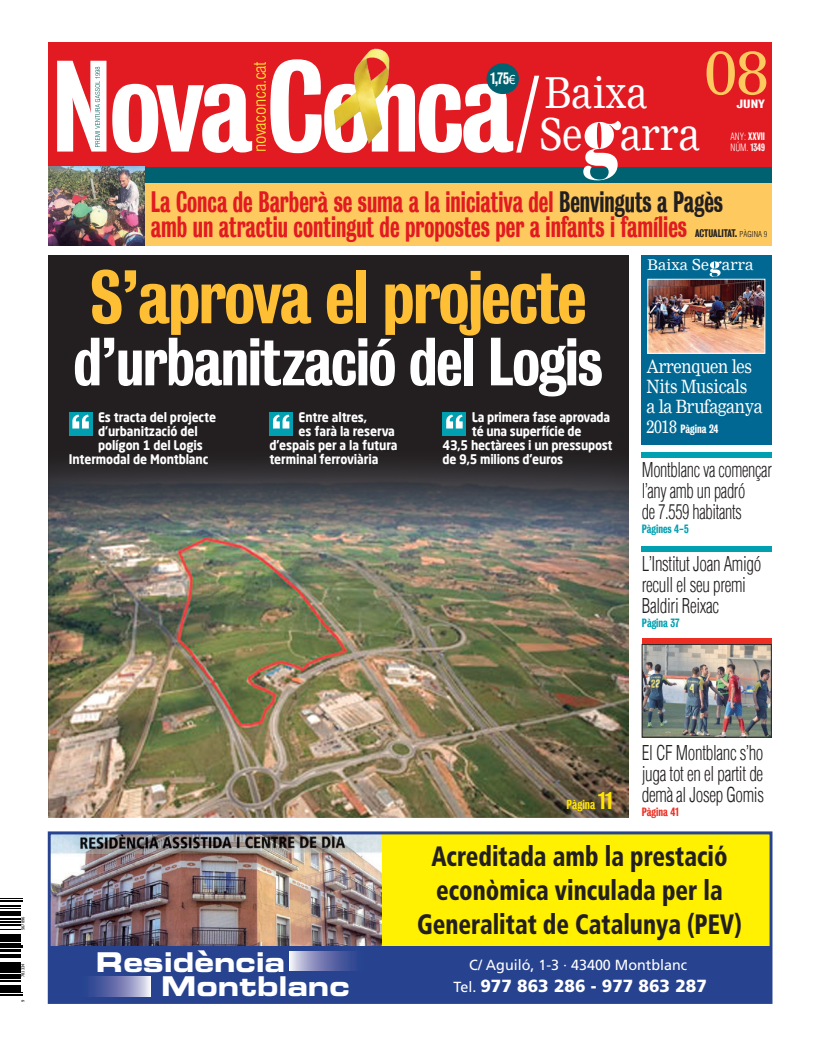
<style>
.page{position:relative;width:823px;height:1049px;background:#fff}
.page>*{position:absolute;margin:0;border:0;box-sizing:border-box;transform-origin:0 0}
.t1{font:118.2px "Bureau Grotesque Three Five";letter-spacing:-.03em;color:#fff}
.t2{font:68.9px "Bureau Grotesque Three Five";letter-spacing:-.02em;color:#febf35;scale:1.05 1}
.t3{font:62px "Bureau Grotesque Three Five";letter-spacing:-.02em;color:#fff;scale:1.05 1}
.t4{font:60.6px "Nimrod";color:#fec95e;scale:1.05 1}
.t5{font:43.4px "Nimrod";color:#fff;scale:.87 1}
.t6{font:41.9px "Nimrod";color:#fff;scale:.87 1}
.t7{font:900 condensed 28px/34px "Frutiger";color:#231f20;text-align:center;scale:.84 1}
.t8{font:27.3px/23.4px "Eurostile Bold Extended Two";color:#fff}
.t9{font:27px/25px "Bureau Grotesque Three Five";color:#e21a21;scale:.87 1}
.t10{font:20px/21px "Switzerland Cond Light Plain";letter-spacing:-.02em;color:#231f20;text-align:justify;scale:.85 1}
.t11{font:20px/21px "Switzerland Cond Light Plain";letter-spacing:-.02em;color:#231f20;scale:.82 1}
.t12{font:18px/20px "Nimrod";letter-spacing:-.02em;color:#fff;scale:.87 1}
.t13{font:900 17.6px "Frutiger";color:#fff}
.t14{font:300 condensed 16.6px "Swiss 721 BT";letter-spacing:-.02em;color:#ffe92f;scale:1.13 1}
.t15{font:15.1px "Bureau Grotesque Three Five";color:#fff;scale:.93 1}
.t16{font:15px "Nimrod";color:#fff}
.t17{font:14.6px "Frutiger";color:#fff}
.t18{font:700 13.1px "Neo Sans Pro";letter-spacing:-.02em;color:#fff;scale:.91 1}
.t19{font:700 13px "Neo Sans Pro";letter-spacing:-.01em;color:#fff;scale:.92 1}
.t20{font:12.1px "Bureau Grotesque Three Five";color:#ffe601}
.t21{font:11px "Bureau Grotesque Three Five";color:#00a0b0}
.t22{font:11px "Bureau Grotesque Three Five";color:#fff}
.t23{font:11px "Bureau Grotesque Three Five";color:#ee2e22}
.t24{font:11px "Bureau Grotesque Three Five";color:#fff;scale:1.35 1}
.t25{font:10.1px "Bureau Grotesque Three Five";letter-spacing:-.005em;color:#231f20}
.t26{font:9.9px "Bureau Grotesque Three Five";letter-spacing:.01em;color:#fff;scale:.88 1}
.t27{font:9.9px "Switzerland Cond Light Plain";color:#fff;scale:.88 1}
.t28{font:5px "Tahoma Normal";letter-spacing:.005em;color:#000}
.s1{font-family:"Tahoma";font-size:12.3px}
.s2{font-family:"Switzerland Cond Light Plain"}
.s3{font-family:"Bureau Grotesque Three Five"}
.s4{color:#231f20}
.s5{font-family:"Switzerland Cond Light Plain";font-size:8px}
.s6{font-size:14.5px}
.s7{font-family:"Nimrod";font-size:18px}
.s8{font-size:22.1px}
.s9{font-weight:400;font-size:14.6px}
</style>
<div class="page">
<div style="left:641px;top:255px;width:130px;height:190px;background:#006893"></div>
<div style="left:48px;top:181px;width:723px;height:65px;background:#fec95e"></div>
<div style="left:48px;top:255px;width:580px;height:561px;background:#231f20"></div>
<img style="left:48px;top:464px;width:580px;height:353px">
<div style="left:69px;top:411px;width:23px;height:24px;background:#00a0b0"></div>
<svg style="left:72px;top:415px;width:17px;height:13px"></svg>
<div style="left:269px;top:411px;width:24px;height:24px;background:#00a0b0"></div>
<svg style="left:273px;top:415px;width:16px;height:13px"></svg>
<div style="left:442px;top:411px;width:24px;height:24px;background:#00a0b0"></div>
<svg style="left:446px;top:415px;width:16px;height:13px"></svg>
<div style="left:48px;top:42px;width:723px;height:139px;background:#e21a21"></div>
<div style="left:48px;top:167px;width:723px;height:15px;background:#006270"></div>
<img style="left:649px;top:281px;width:113px;height:70px">
<div style="left:647px;top:279px;width:117px;height:74px;border:1px solid #fff"></div>
<img style="left:643px;top:646px;width:126px;height:89px">
<div style="left:641px;top:644px;width:130px;height:93px;border:1px solid #231f20"></div>
<div style="left:641px;top:638px;width:130px;height:6px;background:#ee2e22"></div>
<div style="left:641px;top:452px;width:130px;height:6px;background:#00a0b0"></div>
<svg style="left:0;top:898px;width:23px;height:98px"></svg>
<svg style="left:0;top:992px;width:22px;height:3px"></svg>
<hr style="left:0;top:988px;width:20px;height:3px;background:#000">
<hr style="left:0;top:985px;width:20px;height:2px;background:#000">
<svg style="left:0;top:978px;width:20px;height:4px"></svg>
<hr style="left:0;top:975px;width:20px;height:2px;background:#000">
<hr style="left:0;top:971px;width:20px;height:2px;background:#000">
<div style="left:0;top:965px;width:20px;height:5px;background:#000"></div>
<hr style="left:0;top:963px;width:20px;height:2px;background:#000">
<svg style="left:0;top:954px;width:20px;height:8px"></svg>
<hr style="left:0;top:949px;width:20px;height:2px;background:#000">
<svg style="left:0;top:943px;width:22px;height:5px"></svg>
<hr style="left:0;top:938px;width:20px;height:3px;background:#000">
<svg style="left:0;top:919px;width:20px;height:18px"></svg>
<hr style="left:0;top:912px;width:20px;height:4px;background:#000">
<svg style="left:0;top:898px;width:22px;height:13px"></svg>
<div style="left:486px;top:63px;width:32px;height:31px;background:#006270;border-radius:50%"></div>
<svg style="left:95px;top:67px;width:5px;height:80px"></svg>
<svg style="left:583px;top:121px;width:37px;height:59px"></svg>
<svg style="left:516px;top:76px;width:23px;height:77px"></svg>
<svg style="left:709px;top:261px;width:12px;height:16px"></svg>
<div style="left:641px;top:546px;width:130px;height:6px;background:#00a0b0"></div>
<img style="left:52px;top:835px;width:330px;height:111px">
<svg style="left:47px;top:831px;width:1px;height:150px"></svg>
<div style="left:382px;top:833px;width:388px;height:135px;background:#fff101"></div>
<div style="left:49px;top:946px;width:721px;height:56px;background:#274390"></div>
<div style="left:48px;top:831px;width:724px;height:173px;border:3px solid #274390"></div>
<svg style="left:89px;top:976px;width:61px;height:20px"></svg>
<svg style="left:289px;top:951px;width:66px;height:20px"></svg>
<img style="left:48px;top:167px;width:97px;height:78px">
<img style="left:333px;top:48px;width:57px;height:96px">
<h3 class="t4" style="left:704px;top:36px;width:62px">08</h3>
<p class="t24" style="left:736px;top:97px;width:22px">JUNY</p>
<h1 class="t1" style="left:51px;top:38px;width:463px">NovaConca</h1>
<p class="t14" style="left:250px;top:152px;width:82px;rotate:-90deg">novaconca.cat</p>
<p class="t15" style="left:490px;top:69px;width:28px">1,75<span class="s1">€</span></p>
<h3 class="t6" style="left:544px;top:67px;width:119px">Baixa</h3>
<h3 class="t5" style="left:539px;top:108px;width:186px">Se arra</h3>
<p class="t26" style="left:730px;top:130px;width:41px"><span class="s2">Any:</span> XXVII</p>
<p class="t27" style="left:730px;top:142px;width:41px">Núm. <span class="s3">1349</span></p>
<h3 class="t9" style="left:151px;top:190px;width:658px">La Conca de Barberà se suma a la iniciativa del <span class="s4">Benvinguts a Pagès </span>amb un atractiu contingut de propostes per a infants i famílies</h3>
<p class="t25" style="left:694px;top:227px;width:73px">ACTUALITAT. <span class="s5">PàginA 9</span></p>
<h2 class="t2" style="left:89px;top:257px;width:474px">S’aprova el projecte</h2>
<h3 class="t3" style="left:73px;top:326px;width:505px">d’urbanització del Logis</h3>
<p class="t19" style="left:98px;top:408px;width:130px">Es tracta del projecte</p>
<p class="t19" style="left:98px;top:422px;width:110px">d’urbanització del</p>
<p class="t19" style="left:98px;top:436px;width:115px">polígon 1 del Logis</p>
<p class="t19" style="left:69px;top:450px;width:153px">Intermodal de Montblanc</p>
<p class="t18" style="left:471px;top:408px;width:153px">La primera fase aprovada</p>
<p class="t18" style="left:471px;top:422px;width:122px">té una superfície de</p>
<p class="t18" style="left:442px;top:436px;width:188px">43,5 hectàrees i un pressupost</p>
<p class="t18" style="left:442px;top:450px;width:134px">de 9,5 milions d’euros</p>
<p class="t18" style="left:298px;top:408px;width:77px">Entre altres,</p>
<p class="t18" style="left:298px;top:422px;width:107px">es farà la reserva</p>
<p class="t18" style="left:269px;top:436px;width:142px">d’espais per a la futura</p>
<p class="t18" style="left:269px;top:450px;width:121px">terminal ferroviària</p>
<p class="t16" style="left:647px;top:255px;width:107px"><span class="s6">Baixa</span> Se arra</p>
<h3 class="t12" style="left:646px;top:357px;width:135px">Arrenquen les<br>Nits Musicals<br>a la Brufaganya</h3>
<p class="t22" style="left:646px;top:422px;width:73px"><span class="s7">2018</span> Pàgina 24</p>
<h3 class="t11" style="left:641px;top:459px;width:160px">Montblanc va començar l’any amb un padró<br>de 7.559 habitants</h3>
<p class="t21" style="left:641px;top:522px;width:48px">Pàgines 4-5</p>
<h3 class="t10" style="left:641px;top:553px;width:142px;text-align:left">L’I nstitut Joan Amigó recull el seu premi<br>Baldiri Reixac</h3>
<p class="t21" style="left:641px;top:616px;width:39px">Pàgina 37</p>
<p class="t28" style="left:20px;top:930px;width:15px;rotate:-90deg">567896</p>
<p class="t28" style="left:20px;top:977px;width:15px;rotate:-90deg">781334</p>
<p class="t28" style="left:20px;top:1002px;width:4px;rotate:-90deg">9</p>
<p class="t20" style="left:566px;top:798px;width:47px">Pàgina <span class="s8">11</span></p>
<h3 class="t10" style="left:641px;top:742px;width:145px">El CF Montblanc s’ho juga tot en el partit de demà al Josep Gomis</h3>
<p class="t23" style="left:641px;top:806px;width:38px">Pàgina 41</p>
<h3 class="t7" style="left:417px;top:839px;width:388px">Acreditada amb la prestació econòmica vinculada per la<br>Generalitat de Catalunya (PEV)</h3>
<h3 class="t8" style="left:161px;top:950px;width:190px;text-indent:-65px">Residència<br>Montblanc</h3>
<p class="t17" style="left:469px;top:956px;width:219px">C/ Aguiló, 1-3 · 43400 Montblanc</p>
<h3 class="t13" style="left:453px;top:975px;width:255px"><span class="s9">Tel.</span> 977 863 286 - 977 863 287</h3>
</div>
